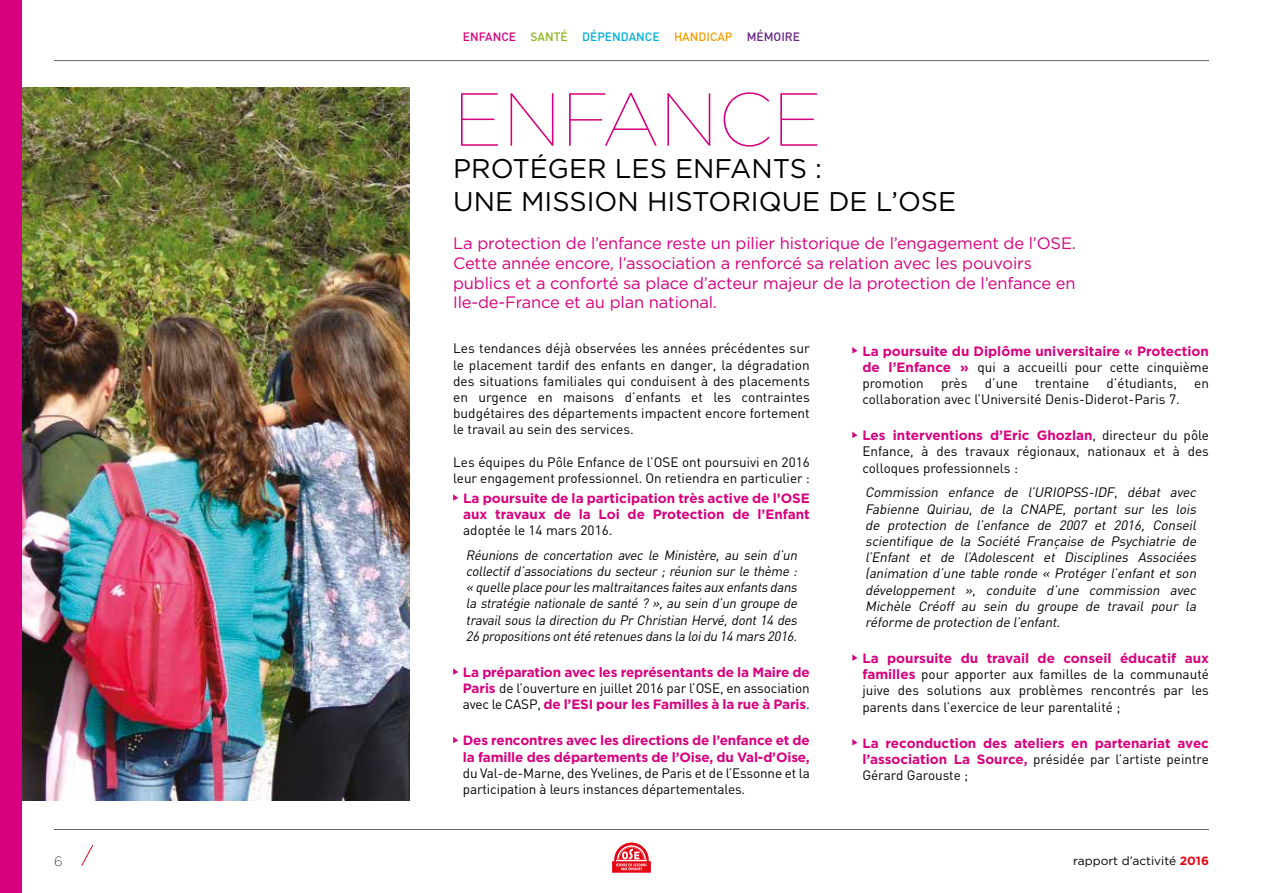
<style>
.page{position:relative;width:1263px;height:893px;background:#fff}
.page>*{position:absolute;margin:0;border:0;box-sizing:border-box;transform-origin:0 0}
.t1{font:100 75px "Gotham";color:#d7007e}
.t2{font:27px/32.4px "Gotham";color:#000}
.t3{font:16.5px/19.8px "Gotham";letter-spacing:-.01em;color:#d7007e}
.t4{font:13.5px/16.2px "DIN";color:#000}
.t5{font:italic 13.5px/16.2px "DIN";color:#000;text-align:justify}
.t6{font:700 13.5px/16.2px "Gotham";letter-spacing:-.005em;color:#d7007e}
.t7{font:200 13.5px "Gotham";color:#000}
.t8{font:500 12px "DIN";color:#00b0db}
.t9{font:12px "Gotham";color:#000}
.s1{color:#d7007e}
.s2{color:#8ab31d}
.s3{color:#f59c00}
.s4{color:#662383}
.s5{font-family:"Gotham";font-weight:700;color:#d7007e}
.s6{font-family:"DIN";font-weight:400;color:#000}
.s7{font-weight:700;color:#e30613}
</style>
<div class="page">
<svg style="left:612px;top:842px;width:39px;height:31px"></svg>
<svg style="left:81px;top:845px;width:13px;height:21px"></svg>
<hr style="left:54px;top:60px;width:1155px;height:1px;background:#646363">
<hr style="left:54px;top:829px;width:1155px;height:1px;background:#646363">
<svg style="left:453px;top:494px;width:5px;height:7px"></svg>
<svg style="left:453px;top:668px;width:5px;height:7px"></svg>
<svg style="left:453px;top:737px;width:5px;height:6px"></svg>
<svg style="left:852px;top:347px;width:5px;height:6px"></svg>
<svg style="left:852px;top:432px;width:5px;height:6px"></svg>
<svg style="left:852px;top:654px;width:5px;height:7px"></svg>
<svg style="left:852px;top:739px;width:5px;height:6px"></svg>
<img style="left:21px;top:87px;width:389px;height:713px">
<div style="left:0;top:0;width:21px;height:893px;background:#d7007e"></div>
<p class="t8" style="left:463px;top:29px;width:338px"><span class="s1">ENFANCE</span> <span class="s2">SANTÉ</span> DÉPENDANCE <span class="s3">HANDICAP</span> <span class="s4">MÉMOIRE</span></p>
<h1 class="t1" style="left:453px;top:73px;width:370px">ENFANCE</h1>
<h2 class="t2" style="left:453px;top:152px;width:504px">PROTÉGER LES ENFANTS :<br>UNE MISSION HISTORIQUE DE L’OSE</h2>
<p class="t3" style="left:453px;top:233px;width:624px">La protection de l’enfance reste un pilier historique de l’engagement de l’OSE.<br>Cette année encore, l’association a renforcé sa relation avec les pouvoirs publics et a conforté sa place d’acteur majeur de la protection de l’enfance en Ile-de-France et au plan national.</p>
<p class="t4" style="left:453px;top:340px;width:358px;text-align:justify">Les tendances déjà observées les années précédentes sur le placement tardif des enfants en danger, la dégradation des situations familiales qui conduisent à des placements en urgence en maisons d’enfants et les contraintes budgétaires des départements impactent encore fortement le travail au sein des services.</p>
<p class="t4" style="left:453px;top:454px;width:358px">Les équipes du Pôle Enfance de l’OSE ont poursuivi en 2016 leur engagement professionnel. On retiendra en particulier :</p>
<p class="t6" style="left:463px;top:490px;width:348px">La poursuite de la participation très active de l’OSE aux travaux de la Loi de Protection de l’Enfant</p>
<p class="t4" style="left:463px;top:522px;width:151px">adoptée le 14 mars 2016.</p>
<p class="t5" style="left:466px;top:547px;width:335px">Réunions de concertation avec le Ministère, au sein d’un collectif d’associations du secteur ; réunion sur le thème : « quelle place pourles maltraitances faites aux enfants dans la stratégie nationale de santé ? », au sein d’un groupe de travail sous la direction du Pr Christian Hervé, dont 14 des 26 propositions ontété retenues dans la loidu 14 mars 2016.</p>
<p class="t6" style="left:463px;top:664px;width:348px">La préparation avec les représentants de la Maire de</p>
<p class="t4" style="left:463px;top:680px;width:348px"><span class="s5">Paris</span> de l’ouverture en juillet 2016 par l’OSE, en association</p>
<p class="t6" style="left:463px;top:696px;width:348px"><span class="s6">avec le CASP,</span> de l’ESI pour les Familles à la rue à Paris<span class="s6">.</span></p>
<p class="t6" style="left:463px;top:732px;width:348px">Des rencontres avec les directions de l’enfance et de la famille des départements de l’Oise, du Val-d’Oise,</p>
<p class="t4" style="left:463px;top:764px;width:348px">du Val-de-Marne, des Yvelines, de Paris et de l’Essonne et la participation à leurs instances départementales.</p>
<p class="t6" style="left:862px;top:343px;width:348px">La poursuite du Diplôme universitaire « Protection</p>
<p class="t4" style="left:862px;top:359px;width:348px"><span class="s5">de l’Enfance »</span> qui a accueilli pour cette cinquième promotion</p>
<p class="t4" style="left:941px;top:375px;width:28px">près</p>
<p class="t4" style="left:985px;top:375px;width:35px">d’une</p>
<p class="t4" style="left:1035px;top:375px;width:56px">trentaine</p>
<p class="t4" style="left:1106px;top:375px;width:72px">d’étudiants,</p>
<p class="t4" style="left:1194px;top:375px;width:16px">en</p>
<p class="t4" style="left:862px;top:391px;width:319px">collaboration avec l’Université Denis-Diderot-Paris 7.</p>
<p class="t6" style="left:862px;top:427px;width:348px">Les interventions d’Eric Ghozlan<span class="s6">, directeur du pôle</span></p>
<p class="t4" style="left:862px;top:443px;width:348px">Enfance, à des travaux régionaux, nationaux et à des colloques professionnels :</p>
<p class="t5" style="left:865px;top:484px;width:336px">Commission enfance de l’URIOPSS-IDF, débat avec Fabienne Quiriau, de la CNAPE, portant sur les lois de protection de l’enfance de 2007 et 2016, Conseil scientifique de la Société Française de Psychiatrie de l’Enfant et de l’Adolescent et Disciplines Associées (animation d’une table ronde « Protéger l’enfant et son développement », conduite d’une commission avec Michèle Créoff au sein du groupe de travail pour la réforme de protection de l’enfant.</p>
<p class="t6" style="left:862px;top:650px;width:348px">La poursuite du travail de conseil éducatif aux</p>
<p class="t4" style="left:862px;top:666px;width:348px;text-align:justify"><span class="s5">familles</span> pour apporter aux familles de la communauté juive des solutions aux problèmes rencontrés par les parents dans l’exercice de leur parentalité ;</p>
<p class="t6" style="left:862px;top:734px;width:348px">La reconduction des ateliers en partenariat avec</p>
<p class="t4" style="left:862px;top:750px;width:348px"><span class="s5">l’association La Source,</span> présidée par l’artiste peintre<br>Gérard Garouste ;</p>
<p class="t7" style="left:54px;top:853px;width:10px">6</p>
<p class="t9" style="left:1073px;top:853px;width:137px">rapport d’activité <span class="s7">2016</span></p>
</div>
